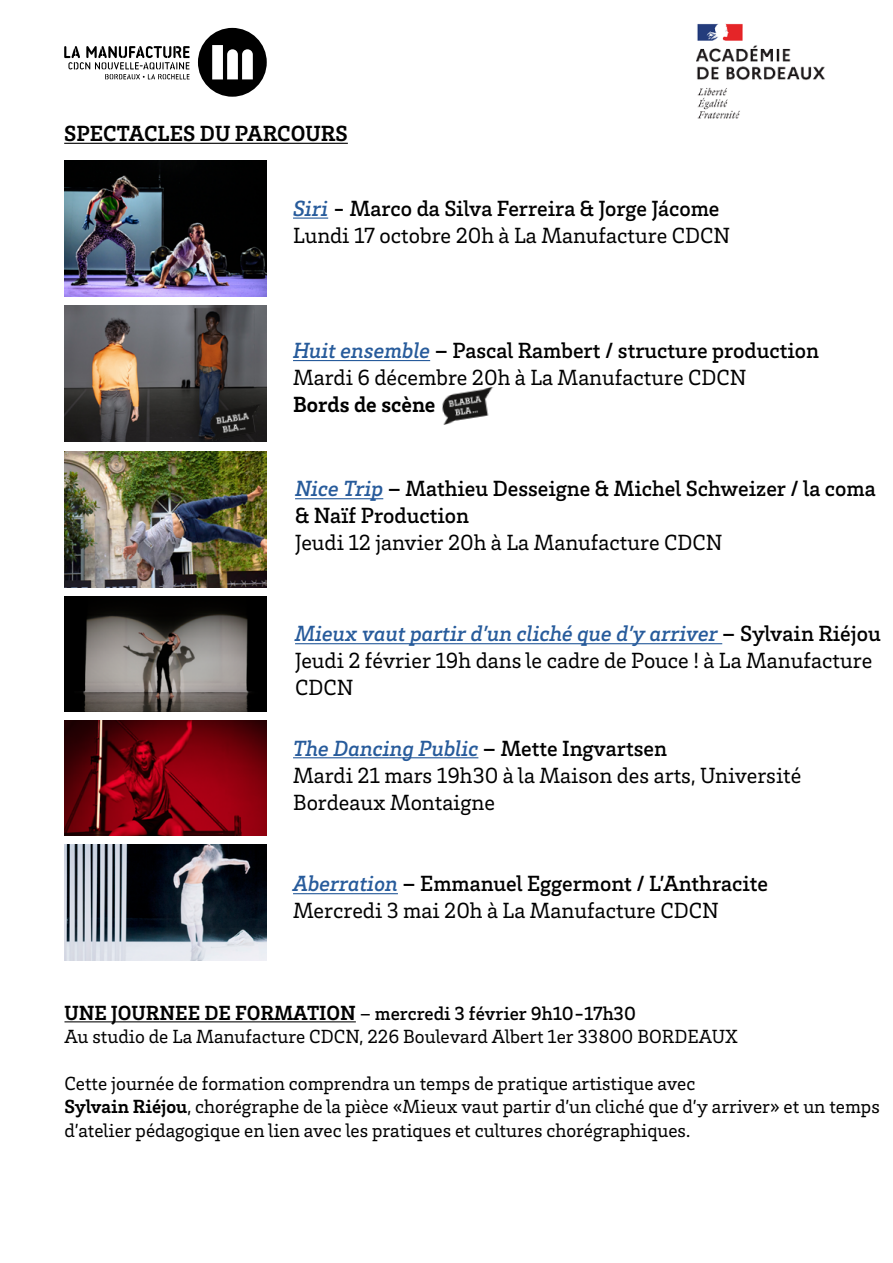
<style>
.page{position:relative;width:893px;height:1263px;background:#fff}
.page>*{position:absolute;margin:0;border:0;box-sizing:border-box;transform-origin:0 0}
.t1{font:22.5px/27px "Brix Slab";color:#000}
.t2{font:500 22.5px/27px "Brix Slab";color:#000}
.t3{font:700 22.5px "Brix Slab";color:#000}
.t4{font:19.5px/23.4px "Brix Slab";color:#000}
.s1{font-weight:500;font-style:italic;color:#275b9b}
.s2{font-weight:500;font-style:italic}
.s3{font-weight:500}
.s4{font-style:italic;color:#275b9b}
.s5{font-style:italic}
.s6{font-weight:700;font-size:21px}
.s7{font-weight:700}
</style>
<div class="page">
<svg style="left:64px;top:46px;width:126px;height:33px"></svg>
<svg style="left:198px;top:28px;width:69px;height:69px"></svg>
<hr style="left:64px;top:143px;width:284px;height:1px;background:#000">
<img style="left:64px;top:160px;width:203px;height:137px">
<img style="left:64px;top:306px;width:203px;height:136px">
<img style="left:64px;top:451px;width:203px;height:136px">
<img style="left:64px;top:596px;width:203px;height:116px">
<img style="left:696px;top:23px;width:129px;height:96px">
<hr style="left:293px;top:218px;width:35px;height:1px;background:#275b9b">
<hr style="left:293px;top:360px;width:137px;height:1px;background:#275b9b">
<hr style="left:295px;top:498px;width:88px;height:1px;background:#275b9b">
<hr style="left:295px;top:643px;width:427px;height:1px;background:#275b9b">
<img style="left:64px;top:721px;width:203px;height:115px">
<img style="left:64px;top:845px;width:203px;height:115px">
<hr style="left:293px;top:757px;width:185px;height:1px;background:#275b9b">
<hr style="left:293px;top:893px;width:105px;height:1px;background:#275b9b">
<hr style="left:64px;top:1021px;width:292px;height:1px;background:#000">
<img style="left:442px;top:387px;width:52px;height:38px">
<img style="left:206px;top:404px;width:61px;height:38px">
<p class="t3" style="left:64px;top:119px;width:285px">SPECTACLES DU PARCOURS</p>
<p class="t1" style="left:293px;top:194px;width:439px"><span class="s1">Siri</span> <span class="s2">-</span> <span class="s3">Marco da Silva Ferreira &amp; Jorge Jácome<br></span>Lundi 17 octobre 20h à La Manufacture CDCN</p>
<p class="t1" style="left:293px;top:336px;width:528px"><span class="s1">Huit ensemble</span> <span class="s2">–</span> <span class="s3">Pascal Rambert / structure production<br></span>Mardi 6 décembre 20h à La Manufacture CDCN</p>
<p class="t3" style="left:293px;top:390px;width:144px">Bords de scène</p>
<p class="t2" style="left:295px;top:474px;width:582px"><span class="s4">Nice Trip</span> <span class="s5">–</span> Mathieu Desseigne &amp; Michel Schweizer / la coma &amp; Naïf Production</p>
<p class="t1" style="left:295px;top:528px;width:429px">Jeudi 12 janvier 20h à La Manufacture CDCN</p>
<p class="t1" style="left:295px;top:619px;width:587px"><span class="s1">Mieux vaut partir d’un cliché que d’y arriver</span> <span class="s2">–</span> <span class="s3">Sylvain Riéjou<br></span>Jeudi 2 février 19h dans le cadre de Pouce ! à La Manufacture<br>CDCN</p>
<p class="t1" style="left:293px;top:733px;width:510px"><span class="s1">The Dancing Public</span> <span class="s2">–</span> <span class="s3">Mette Ingvartsen<br></span>Mardi 21 mars 19h30 à la Maison des arts, Université<br>Bordeaux Montaigne</p>
<p class="t1" style="left:293px;top:869px;width:476px"><span class="s1">Aberration</span> <span class="s2">–</span> <span class="s3">Emmanuel Eggermont / L’Anthracite<br></span>Mercredi 3 mai 20h à La Manufacture CDCN</p>
<p class="t4" style="left:64px;top:1001px;width:675px"><span class="s6">UNE JOURNEE DE FORMATION</span> – <span class="s3">mercredi 3 février 9h10-17h30<br></span>Au studio de La Manufacture CDCN, 226 Boulevard Albert 1er 33800 BORDEAUX</p>
<p class="t4" style="left:64px;top:1071px;width:817px">Cette journée de formation comprendra un temps de pratique artistique avec<br><span class="s7">Sylvain Riéjou</span>, chorégraphe de la pièce «Mieux vaut partir d’un cliché que d’y arriver» et un temps d’atelier pédagogique en lien avec les pratiques et cultures chorégraphiques.</p>
</div>
